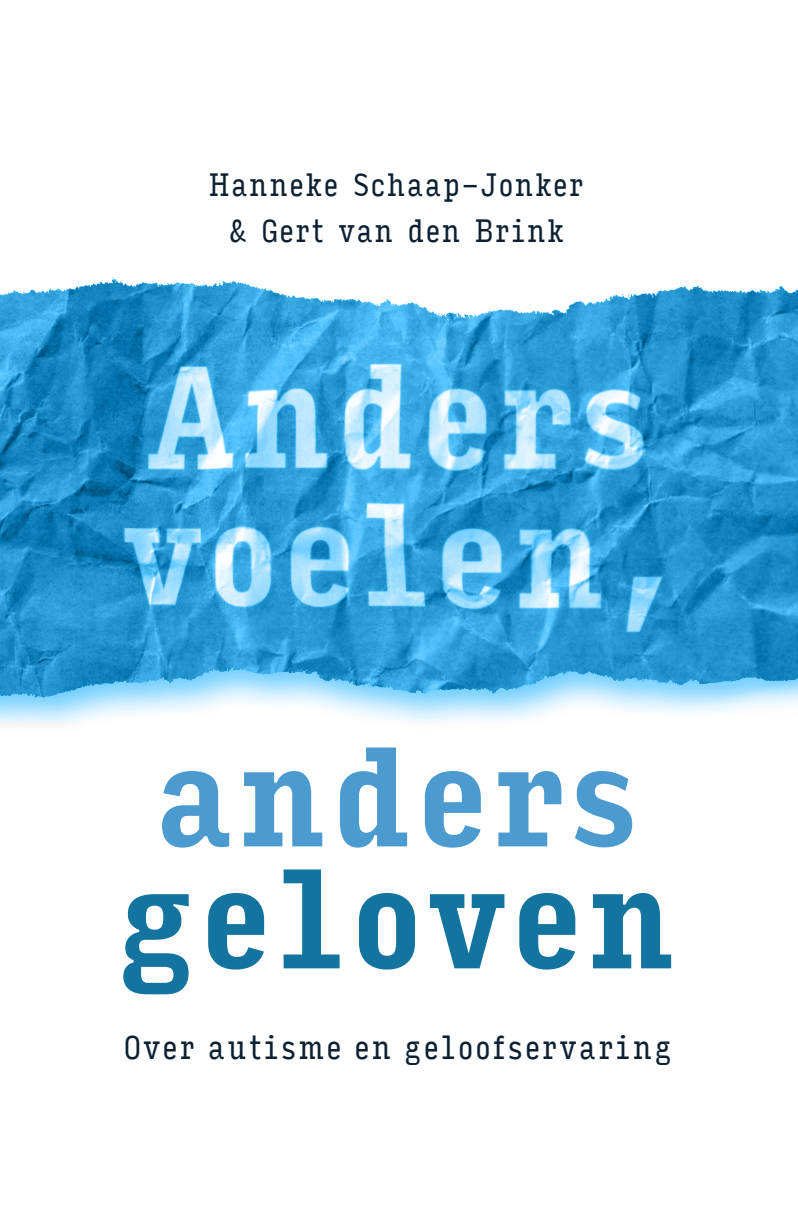
<style>
.page{position:relative;width:798px;height:1225px;background:#fff}
.page>*{position:absolute;margin:0;border:0;box-sizing:border-box;transform-origin:0 0}
.t1{font:700 136px "Input Serif Compressed";letter-spacing:-.02em;color:#13749f}
.t2{font:700 136px "Input Serif Compressed";letter-spacing:-.02em;color:#4b9bd1}
.t3{font:32px "Input Serif Compressed";letter-spacing:.02em;color:#0c2032}
.t4{font:30.8px/45.8px "Input Serif Compressed";color:#0c2032;text-align:center}
</style>
<div class="page">
<svg style="left:0;top:277px;width:798px;height:443px;background:#4eabdd"></svg>
<p class="t4" style="left:208px;top:160px;width:378px">Hanneke Schaap-Jonker &amp; Gert van den Brink</p>
<h1 class="t2" style="left:150px;top:674px;width:494px">anders</h1>
<h1 class="t1" style="left:112px;top:796px;width:570px">geloven</h1>
<p class="t3" style="left:123px;top:1018px;width:551px">Over autisme en geloofservaring</p>
</div>
